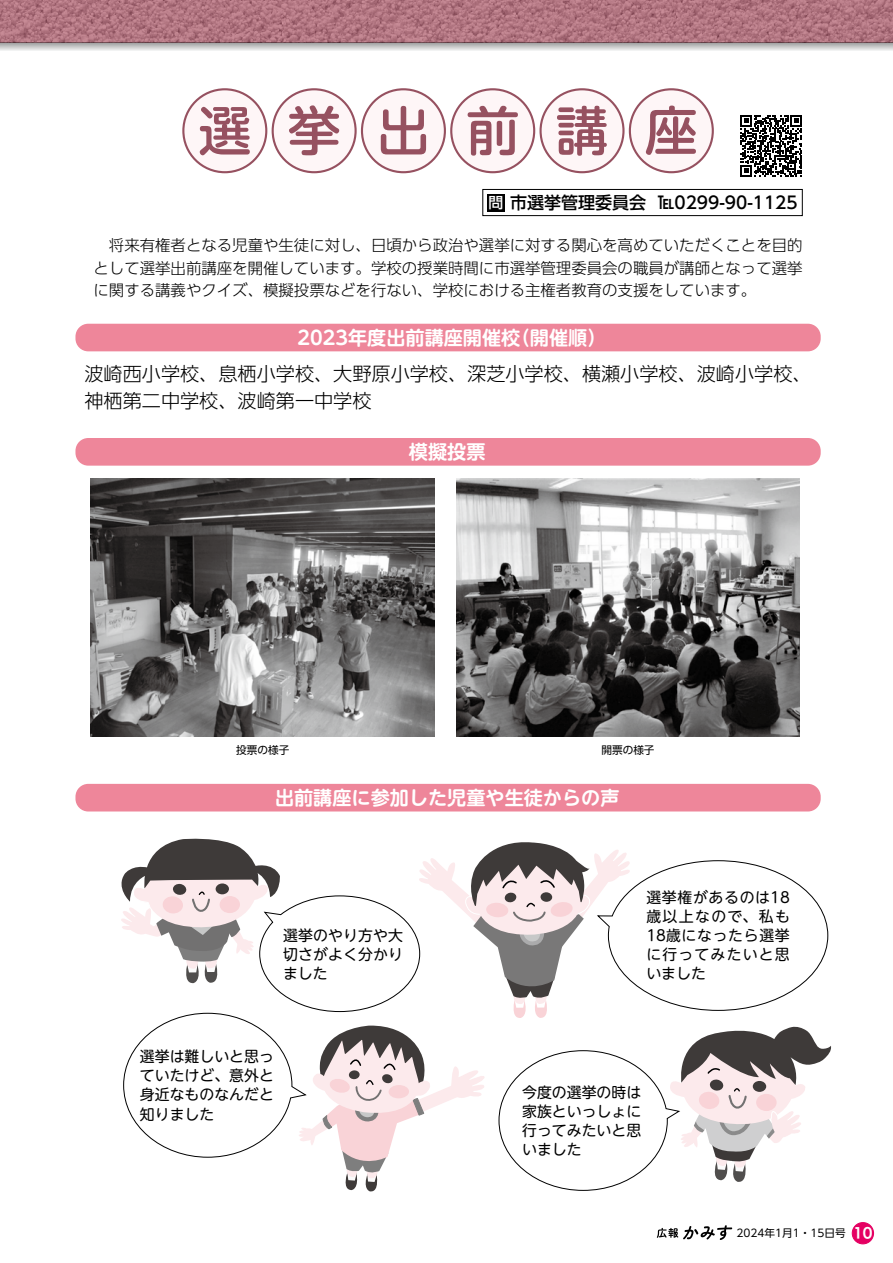
<style>
.page{position:relative;width:893px;height:1263px;background:#fff}
.page>*{position:absolute;margin:0;border:0;box-sizing:border-box;transform-origin:0 0}
.t1{font:500 53.1px "UD Shin M Go Pr 6 N";color:#965160}
.t2{font:300 19.2px/26.5px "UD Shin Go Pr 6 N";color:#000}
.t3{font:700 19.2px "UD Shin M Go Pr 6 N De";color:#fff}
.t4{font:500 16.95px "UD Shin Go Pr 6 N";color:#000}
.t5{font:300 15.45px/22.8px "UD Shin Go Pr 6 N";color:#000;text-align:justify}
.t6{font:14.85px/19.2px "UD Shin M Go Pr 6";color:#000;text-align:justify}
.t7{font:500 14.85px "UD Shin Go Pr 6 N";color:#fff}
.t8{font:13.8px "UD Kakugo Small Pr 6 B";color:#fff}
.t9{font:10.65px "UD Shin Go Pr 6";color:#000}
.t10{font:10.65px "UD Shin Go Pro";color:#000}
</style>
<div class="page">
<div style="left:75px;top:324px;width:746px;height:27px;background:#ee869a;border-radius:13px"></div>
<div style="left:75px;top:784px;width:746px;height:27px;background:#ee869a;border-radius:13px"></div>
<div style="left:183px;top:89px;width:83px;height:83px;background:#fef6f7;border-radius:50%"></div>
<div style="left:182px;top:88px;width:85px;height:85px;border:2px solid #965160;border-radius:50%"></div>
<div style="left:273px;top:89px;width:83px;height:83px;background:#fef6f7;border-radius:50%"></div>
<div style="left:272px;top:88px;width:85px;height:85px;border:2px solid #965160;border-radius:50%"></div>
<div style="left:362px;top:89px;width:83px;height:83px;background:#fef6f7;border-radius:50%"></div>
<div style="left:361px;top:88px;width:85px;height:85px;border:2px solid #965160;border-radius:50%"></div>
<div style="left:541px;top:89px;width:82px;height:83px;background:#fef6f7;border-radius:50%"></div>
<div style="left:539px;top:88px;width:86px;height:85px;border:2px solid #965160;border-radius:50%"></div>
<div style="left:451px;top:89px;width:83px;height:83px;background:#fef6f7;border-radius:50%"></div>
<div style="left:450px;top:88px;width:85px;height:85px;border:2px solid #965160;border-radius:50%"></div>
<div style="left:630px;top:89px;width:83px;height:83px;background:#fef6f7;border-radius:50%"></div>
<div style="left:629px;top:88px;width:85px;height:85px;border:2px solid #965160;border-radius:50%"></div>
<div style="left:75px;top:438px;width:746px;height:28px;background:#ee869a;border-radius:13px"></div>
<img style="left:91px;top:478px;width:344px;height:258px">
<img style="left:456px;top:478px;width:344px;height:258px">
<img style="left:0;top:0;width:893px;height:43px">
<svg style="left:0;top:43px;width:893px;height:8px;background:#cbcbcb"></svg>
<svg style="left:741px;top:115px;width:61px;height:62px"></svg>
<div style="left:487px;top:194px;width:17px;height:17px;background:#000"></div>
<div style="left:482px;top:189px;width:321px;height:27px;border:1px solid #000"></div>
<svg style="left:121px;top:838px;width:711px;height:354px"></svg>
<div style="left:852px;top:1222px;width:21px;height:22px;background:#e50062;border-radius:50%"></div>
<div style="left:852px;top:1222px;width:22px;height:22px;border:1px solid #e50062;border-radius:50%"></div>
<svg style="left:657px;top:1225px;width:75px;height:15px"></svg>
<h1 class="t1" style="left:198px;top:86px;width:55px">選</h1>
<h1 class="t1" style="left:288px;top:86px;width:55px">挙</h1>
<h1 class="t1" style="left:377px;top:86px;width:55px">出</h1>
<h1 class="t1" style="left:466px;top:86px;width:55px">前</h1>
<h1 class="t1" style="left:555px;top:86px;width:55px">講</h1>
<h1 class="t1" style="left:645px;top:86px;width:55px">座</h1>
<p class="t7" style="left:488px;top:190px;width:16px">問</p>
<p class="t4" style="left:510px;top:189px;width:138px">市選挙管理委員会</p>
<p class="t4" style="left:657px;top:189px;width:142px">TEL0299-90-1125</p>
<p class="t5" style="left:94px;top:233px;width:711px">　将来有権者となる児童や生徒に対し、日頃から政治や選挙に対する関心を高めていただくことを目的として選挙出前講座を開催しています。学校の授業時間に市選挙管理委員会の職員が講師となって選挙に関する講義やクイズ、模擬投票などを行ない、学校における主権者教育の支援をしています。</p>
<p class="t3" style="left:511px;top:321px;width:97px">（開催順(</p>
<p class="t3" style="left:298px;top:321px;width:224px">2023年度出前講座開催校</p>
<p class="t2" style="left:85px;top:360px;width:729px">波崎西小学校、息栖小学校、大野原小学校、深芝小学校、横瀬小学校、波崎小学校、神栖第二中学校、波崎第一中学校</p>
<p class="t3" style="left:409px;top:435px;width:78px">模擬投票</p>
<p class="t10" style="left:236px;top:742px;width:55px">投票の様子</p>
<p class="t10" style="left:601px;top:742px;width:55px">開票の様子</p>
<p class="t3" style="left:275px;top:781px;width:346px">出前講座に参加した児童や生徒からの声</p>
<p class="t6" style="left:283px;top:924px;width:121px">選挙のやり方や大切さがよく分かりました</p>
<p class="t6" style="left:140px;top:1046px;width:135px">選挙は難しいと思っていたけど、意外と身近なものなんだと知りました</p>
<p class="t6" style="left:646px;top:887px;width:145px">選挙権があるのは18歳以上なので、私も18歳になったら選挙に行ってみたいと思いました</p>
<p class="t6" style="left:522px;top:1081px;width:121px">今度の選挙の時は家族といっしょに行ってみたいと思いました</p>
<p class="t9" style="left:736px;top:1224px;width:111px">2024年1月1・15日号</p>
<p class="t8" style="left:853px;top:1225px;width:21px">10</p>
</div>
